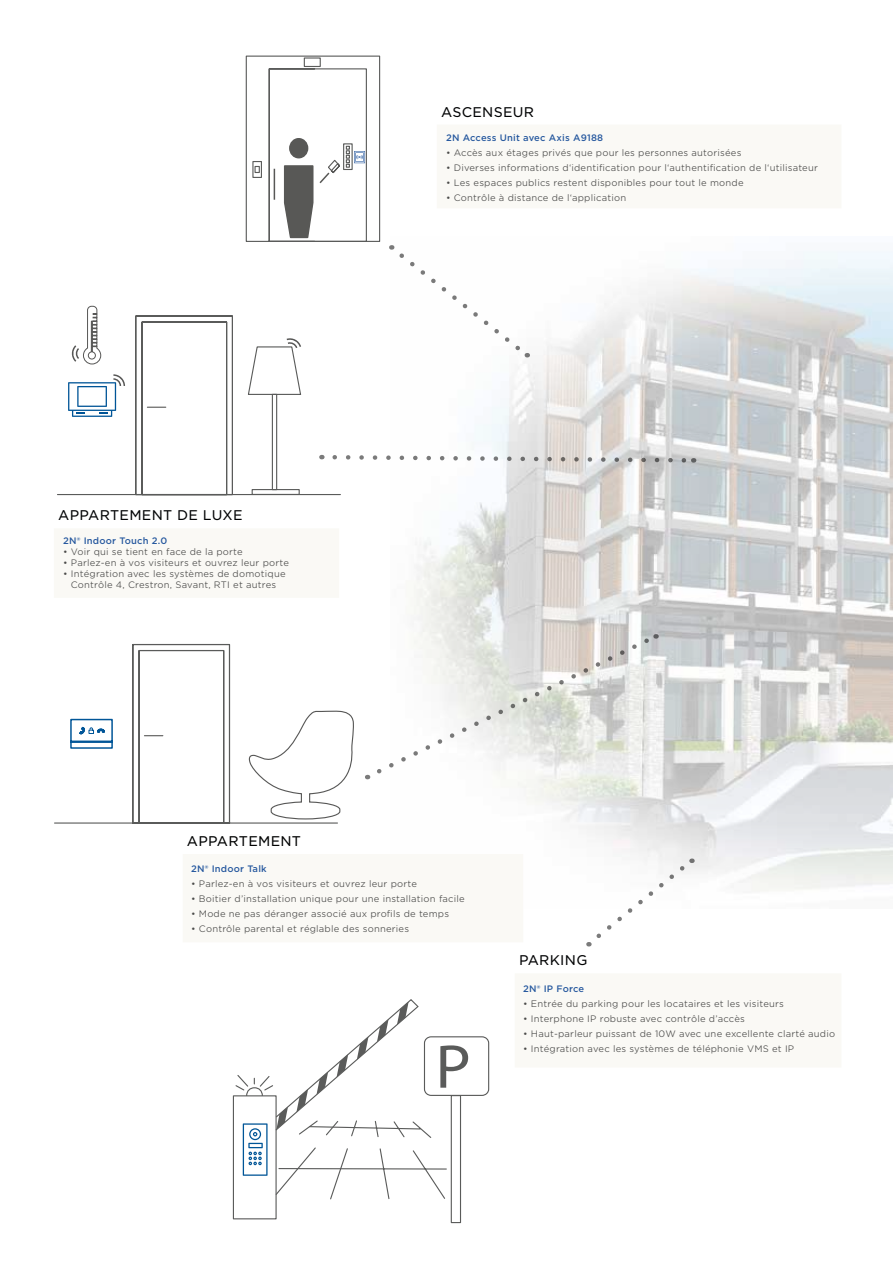
<style>
.page{position:relative;width:893px;height:1263px;background:#fff}
.page>*{position:absolute;margin:0;border:0;box-sizing:border-box;transform-origin:0 0}
.t1{font:62.25px "Myriad Pro";color:#5a5b5a;scale:1.08 1}
.t2{font:13.5px "Gotham S Sm";letter-spacing:.02em;color:#020304}
.t3{font:13.5px "Gotham S Sm";letter-spacing:.02em;color:#010202}
.t4{font:300 9px/10.8px "Gotham S Sm";letter-spacing:.02em;color:#4a4a49;text-align:center}
.t5{font:500 9px "Gotham S Sm";letter-spacing:.02em;color:#23569d}
</style>
<div class="page">
<img style="left:390px;top:245px;width:503px;height:647px">
<div style="left:233px;top:1095px;width:44px;height:124px;border:1px solid #5a5b5a"></div>
<div style="left:451px;top:1095px;width:10px;height:128px;border:1px solid #5a5b5a"></div>
<div style="left:424px;top:1036px;width:65px;height:60px;border:1px solid #5a5b5a;border-radius:6px"></div>
<div style="left:437px;top:124px;width:404px;height:84px;background:#faf9f5"></div>
<svg style="left:391px;top:245px;width:137px;height:112px"></svg>
<svg style="left:57px;top:315px;width:284px;height:181px"></svg>
<svg style="left:147px;top:407px;width:19px;height:1px"></svg>
<div style="left:54px;top:528px;width:285px;height:70px;background:#faf9f5"></div>
<svg style="left:330px;top:453px;width:364px;height:11px"></svg>
<svg style="left:367px;top:633px;width:290px;height:146px"></svg>
<svg style="left:235px;top:999px;width:212px;height:201px"></svg>
<div style="left:183px;top:854px;width:340px;height:88px;background:#faf9f5"></div>
<div style="left:515px;top:973px;width:326px;height:94px;background:#faf9f5"></div>
<svg style="left:588px;top:858px;width:105px;height:88px"></svg>
<svg style="left:339px;top:710px;width:15px;height:104px"></svg>
<svg style="left:54px;top:644px;width:285px;height:180px"></svg>
<svg style="left:144px;top:735px;width:19px;height:1px"></svg>
<svg style="left:69px;top:718px;width:45px;height:31px"></svg>
<svg style="left:247px;top:337px;width:55px;height:159px"></svg>
<svg style="left:71px;top:305px;width:30px;height:60px"></svg>
<svg style="left:68px;top:374px;width:57px;height:43px"></svg>
<svg style="left:245px;top:55px;width:136px;height:187px"></svg>
<h2 class="t2" style="left:58px;top:506px;width:186px">APPARTEMENT DE LUXE</h2>
<p class="t5" style="left:63px;top:535px;width:105px">2N® Indoor Touch 2.0</p>
<p class="t4" style="left:63px;top:546px;width:181px">• Voir qui se tient en face de la porte</p>
<p class="t4" style="left:63px;top:557px;width:227px">• Parlez-en à vos visiteurs et ouvrez leur porte</p>
<p class="t4" style="left:63px;top:568px;width:224px">• Intégration avec les systèmes de domotique<br>Contrôle 4, Crestron, Savant, RTI et autres</p>
<h2 class="t2" style="left:441px;top:103px;width:95px">ASCENSEUR</h2>
<p class="t5" style="left:446px;top:131px;width:159px">2N Access Unit avec Axis A9188</p>
<p class="t4" style="left:446px;top:147px;width:297px">• Accès aux étages privés que pour les personnes autorisées</p>
<p class="t4" style="left:446px;top:162px;width:373px">• Diverses informations d‘identification pour l‘authentification de l‘utilisateur</p>
<p class="t4" style="left:446px;top:177px;width:299px">• Les espaces publics restent disponibles pour tout le monde</p>
<p class="t4" style="left:446px;top:192px;width:182px">• Contrôle à distance de l‘application</p>
<h2 class="t3" style="left:187px;top:832px;width:116px">APPARTEMENT</h2>
<p class="t5" style="left:191px;top:863px;width:77px">2N® Indoor Talk</p>
<p class="t4" style="left:191px;top:878px;width:227px">• Parlez-en à vos visiteurs et ouvrez leur porte</p>
<p class="t4" style="left:191px;top:893px;width:275px">• Boitier d’installation unique pour une installation facile</p>
<p class="t4" style="left:191px;top:908px;width:259px">• Mode ne pas déranger associé aux profils de temps</p>
<p class="t4" style="left:191px;top:923px;width:219px">• Contrôle parental et réglable des sonneries</p>
<h1 class="t1" style="left:435px;top:1028px;width:34px">P</h1>
<h2 class="t2" style="left:519px;top:951px;width:70px">PARKING</h2>
<p class="t5" style="left:523px;top:982px;width:63px">2N® IP Force</p>
<p class="t4" style="left:523px;top:998px;width:262px">• Entrée du parking pour les locataires et les visiteurs</p>
<p class="t4" style="left:523px;top:1013px;width:223px">• Interphone IP robuste avec contrôle d’accès</p>
<p class="t4" style="left:523px;top:1028px;width:313px">• Haut-parleur puissant de 10W avec une excellente clarté audio</p>
<p class="t4" style="left:523px;top:1043px;width:273px">• Intégration avec les systèmes de téléphonie VMS et IP</p>
</div>
